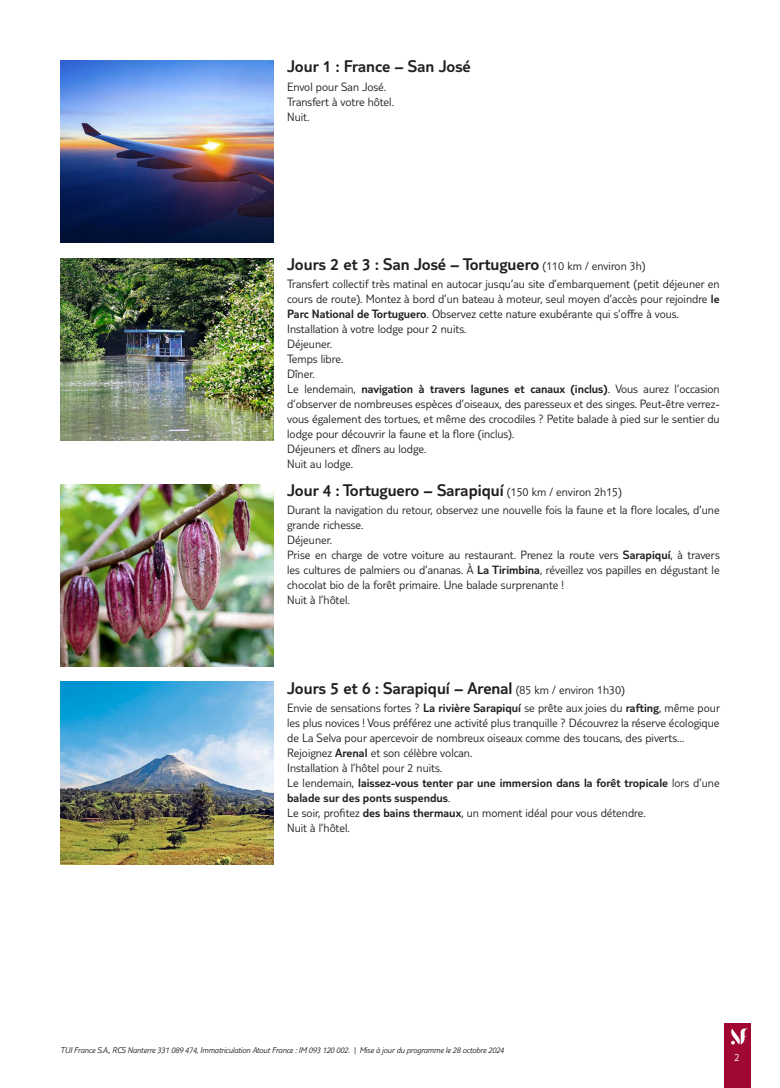
<style>
.page{position:relative;width:780px;height:1088px;background:#fff}
.page>*{position:absolute;margin:0;border:0;box-sizing:border-box;transform-origin:0 0}
.t1{font:300 17.5px "TUI Type";color:#231f20}
.t2{font:300 12.5px/15px "TUI Type";color:#231f20}
.t3{font:300 11.25px "TUI Type";color:#fff}
.t4{font:italic 300 8.75px "TUI Type";letter-spacing:-.02em;color:#231f20}
.s1{font-size:12.5px}
.s2{font-style:inherit}
</style>
<div class="page">
<div style="left:724px;top:1023px;width:26px;height:65px;background:#9e0832"></div>
<svg style="left:731px;top:1028px;width:17px;height:16px"></svg>
<img style="left:60px;top:60px;width:213px;height:182px">
<img style="left:60px;top:258px;width:213px;height:182px">
<img style="left:60px;top:484px;width:213px;height:182px">
<img style="left:60px;top:682px;width:213px;height:182px">
<h1 class="t1" style="left:287px;top:56px;width:185px">Jour 1 : France – San José</h1>
<p class="t2" style="left:287px;top:79px;width:108px">Envol pour San José.<br>Transfert à votre hôtel.<br>Nuit.</p>
<h1 class="t1" style="left:287px;top:254px;width:360px">Jours 2 et 3 : San José – Tortuguero <span class="s1">(110 km / environ 3h)</span></h1>
<p class="t2" style="left:287px;top:276px;width:434px">Transfert collectif très matinal en autocar jusqu’au site d’embarquement (petit déjeuner en cours de route). Montez à bord d’un bateau à moteur, seul moyen d’accès pour rejoindre <span class="s2">le Parc National de Tortuguero</span>. Observez cette nature exubérante qui s’offre à vous.<br>Installation à votre lodge pour 2 nuits.<br>Déjeuner.<br>Temps libre.<br>Dîner.<br>Le lendemain, <span class="s2">navigation à travers lagunes et canaux (inclus)</span>. Vous aurez l’occasion d’observer de nombreuses espèces d’oiseaux, des paresseux et des singes. Peut-être verrez&shy;vous également des tortues, et même des crocodiles ? Petite balade à pied sur le sentier du lodge pour découvrir la faune et la flore (inclus).<br>Déjeuners et dîners au lodge.<br>Nuit au lodge.</p>
<h1 class="t1" style="left:287px;top:480px;width:336px">Jour 4 : Tortuguero – Sarapiquí <span class="s1">(150 km / environ 2h15)</span></h1>
<p class="t2" style="left:287px;top:502px;width:434px">Durant la navigation du retour, observez une nouvelle fois la faune et la flore locales, d’une grande richesse.<br>Déjeuner.<br>Prise en charge de votre voiture au restaurant. Prenez la route vers <span class="s2">Sarapiquí</span>, à travers les cultures de palmiers ou d’ananas. À <span class="s2">La Tirimbina</span>, réveillez vos papilles en dégustant le chocolat bio de la forêt primaire. Une balade surprenante !<br>Nuit à l’hôtel.</p>
<h1 class="t1" style="left:287px;top:678px;width:339px">Jours 5 et 6 : Sarapiquí – Arenal <span class="s1">(85 km / environ 1h30)</span></h1>
<p class="t2" style="left:287px;top:700px;width:434px">Envie de sensations fortes ? <span class="s2">La rivière Sarapiquí</span> se prête aux joies du <span class="s2">rafting</span>, même pour les plus novices ! Vous préférez une activité plus tranquille ? Découvrez la réserve écologique de La Selva pour apercevoir de nombreux oiseaux comme des toucans, des piverts… Rejoignez <span class="s2">Arenal</span> et son célèbre volcan.<br>Installation à l’hôtel pour 2 nuits.<br>Le lendemain, <span class="s2">laissez-vous tenter par une immersion dans la forêt tropicale</span> lors d’une <span class="s2">balade sur des ponts suspendus</span>.<br>Le soir, profitez <span class="s2">des bains thermaux</span>, un moment idéal pour vous détendre.<br>Nuit à l’hôtel.</p>
<p class="t4" style="left:60px;top:1045px;width:445px">TUI France S.A., RCS Nanterre 331 089 474, Immatriculation Atout France : IM 093 120 002. | Mise à jour du programme le 28 octobre 2024</p>
<p class="t3" style="left:734px;top:1050px;width:7px">2</p>
</div>
